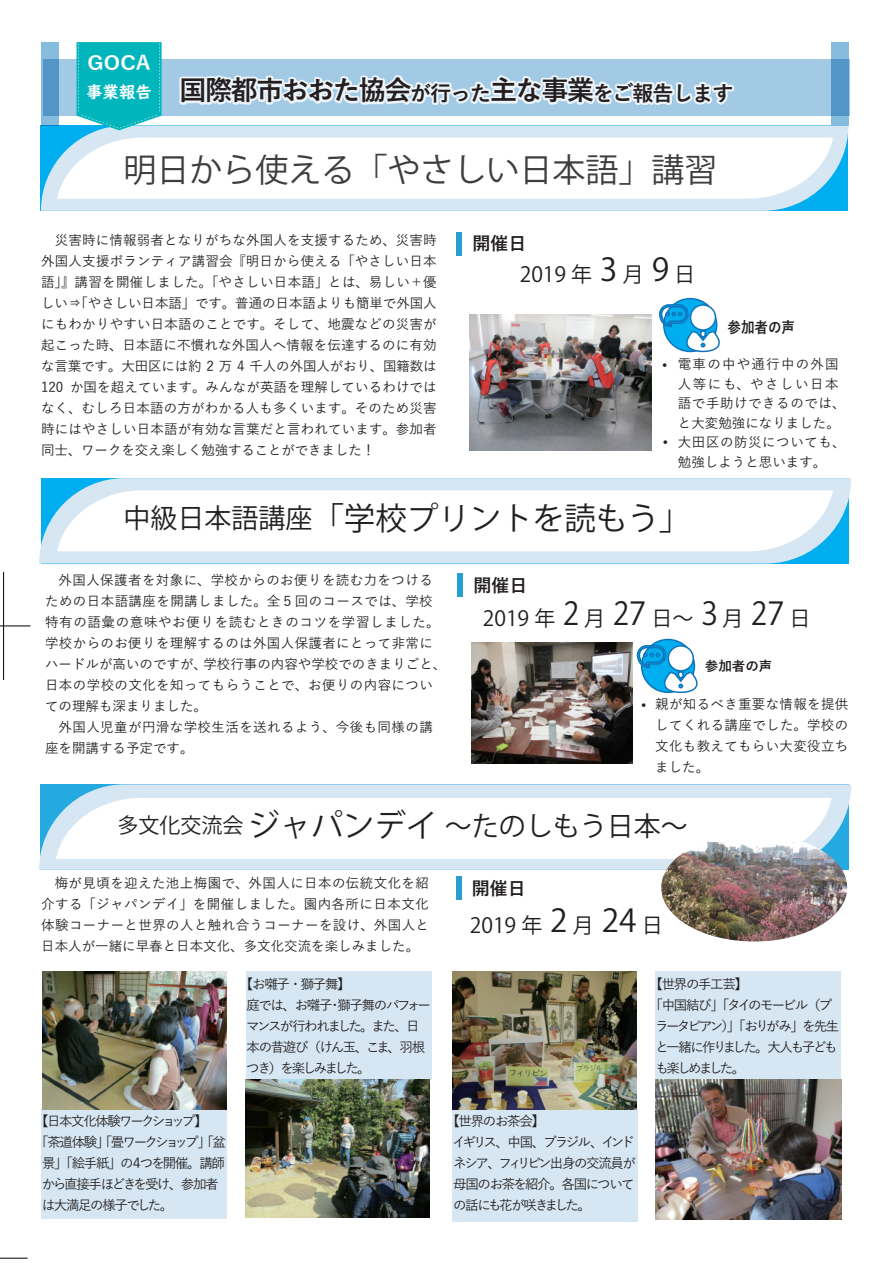
<style>
.page{position:relative;width:893px;height:1263px;background:#fff}
.page>*{position:absolute;margin:0;border:0;box-sizing:border-box;transform-origin:0 0}
.t1{font:33px "Koz Go Pr 6 N Bold 90 ms RKSJ H";color:#3e3e3f}
.t2{font:31.5px "Koz Go Pr 6 N Bold 90 ms RKSJ H";color:#231f20}
.t3{font:700 27px "Yu Gothic";letter-spacing:-.05em;color:#231f20}
.t4{font:27px "Koz Go Pr 6 N Bold 90 ms RKSJ H";color:#231f20}
.t5{font:21px "Koz Min Pr 6 N Heavy 90 ms RKSJ H";color:#231f20}
.t6{font:700 19.5px "Yu Gothic";color:#fff;scale:1.1 1}
.t7{font:700 18px "Yu Gothic";color:#231f20}
.t8{font:16.5px "UD Digi Kyokasho N B";color:#fff}
.t9{font:700 15.45px "Yu Gothic";color:#231f20;scale:.88 1}
.t10{font:500 13.5px/21px "Yu Gothic";color:#231f20;text-align:justify}
.t11{font:500 13.5px/21px "Yu Gothic";letter-spacing:.03em;color:#231f20}
.t12{font:500 13.5px/19.5px "Yu Gothic";letter-spacing:.04em;color:#231f20}
.t13{font:500 13.5px/21px "Yu Gothic";letter-spacing:-.13em;color:#231f20}
.t14{font:500 13.5px/21px "Yu Gothic";letter-spacing:-.125em;color:#231f20}
.t15{font:500 13.5px "Yu Gothic";letter-spacing:-.115em;color:#231f20}
.t16{font:500 13.5px "Yu Gothic";letter-spacing:-.18em;color:#231f20}
.t17{font:500 13.5px "Yu Gothic";letter-spacing:-.19em;color:#231f20}
.t18{font:500 13.5px "Yu Gothic";letter-spacing:-.175em;color:#231f20}
.t19{font:500 13.5px "Yu Gothic";letter-spacing:-.15em;color:#231f20}
.t20{font:500 13.5px "Yu Gothic";letter-spacing:-.135em;color:#231f20}
.t21{font:500 13.5px "Yu Gothic";letter-spacing:-.105em;color:#231f20}
.t22{font:500 13.5px "Yu Gothic";letter-spacing:-.2em;color:#231f20}
.t23{font:700 13.5px "Yu Gothic";color:#231f20}
.s1{font-family:"UD Digi Kyokasho N B";font-weight:400;font-size:16.5px;color:#fff}
.s2{font-size:21px}
.s3{font-size:31.5px}
.s4{font-size:27px}
</style>
<div class="page">
<svg style="left:0;top:1258px;width:28px;height:1px"></svg>
<hr style="left:0;top:626px;width:31px;height:1px;background:#000">
<hr style="left:3px;top:572px;width:1px;height:108px;background:#000">
<div style="left:43px;top:60px;width:807px;height:56px;background:#a3cae5"></div>
<div style="left:456px;top:876px;width:5px;height:24px;background:#279ecf"></div>
<svg style="left:42px;top:42px;width:17px;height:83px"></svg>
<svg style="left:831px;top:42px;width:17px;height:83px"></svg>
<svg style="left:179px;top:75px;width:556px;height:30px"></svg>
<svg style="left:39px;top:784px;width:812px;height:86px;background:#c4e1f1"></svg>
<svg style="left:56px;top:798px;width:776px;height:61px"></svg>
<svg style="left:39px;top:478px;width:812px;height:85px;background:#bee1f2"></svg>
<svg style="left:41px;top:125px;width:807px;height:86px;background:#badff2"></svg>
<svg style="left:57px;top:138px;width:776px;height:61px"></svg>
<div style="left:458px;top:573px;width:5px;height:24px;background:#279ecf"></div>
<div style="left:457px;top:232px;width:5px;height:23px;background:#279ecf"></div>
<svg style="left:659px;top:303px;width:61px;height:50px"></svg>
<svg style="left:636px;top:644px;width:62px;height:50px"></svg>
<img style="left:661px;top:842px;width:186px;height:99px">
<img style="left:471px;top:643px;width:162px;height:121px">
<img style="left:470px;top:315px;width:181px;height:136px">
<svg style="left:57px;top:490px;width:776px;height:61px"></svg>
<div style="left:41px;top:1109px;width:186px;height:110px;background:#d6e7f3"></div>
<div style="left:452px;top:1109px;width:186px;height:113px;background:#d6e7f3"></div>
<div style="left:246px;top:971px;width:185px;height:109px;background:#d6e7f3"></div>
<div style="left:655px;top:971px;width:186px;height:110px;background:#d6e7f3"></div>
<img style="left:655px;top:1080px;width:186px;height:139px">
<img style="left:42px;top:971px;width:185px;height:139px">
<img style="left:452px;top:971px;width:184px;height:138px">
<img style="left:246px;top:1080px;width:183px;height:137px">
<svg style="left:77px;top:42px;width:85px;height:88px;background:#10bac1"></svg>
<h3 class="t6" style="left:88px;top:52px;width:59px">GOCA</h3>
<p class="t8" style="left:86px;top:82px;width:68px">事業報告</p>
<h3 class="t6" style="left:88px;top:62px;width:59px">GOCA</h3>
<h3 class="t3" style="left:86px;top:75px;width:649px"><span class="s1">事業報告</span> 国際都市おおた協会<span class="s2">が行った</span>主な事業<span class="s2">をご報告します</span></h3>
<h1 class="t1" style="left:123px;top:152px;width:596px">明日から使える「やさしい日本語」講習</h1>
<h1 class="t1" style="left:118px;top:155px;width:596px">明日から使える「やさしい日本語」講習</h1>
<p class="t10" style="left:41px;top:227px;width:397px;text-indent:13px">災害時に情報弱者となりがちな外国人を支援するため、災害時外国人支援ボランティア講習会『明日から使える「やさしい日本語」』講習を開催しました。「やさしい日本語」とは、易しい＋優しい⇒「やさしい日本語」です。普通の日本語よりも簡単で外国人にもわかりやすい日本語のことです。そして、地震などの災害が起こった時、日本語に不慣れな外国人へ情報を伝達するのに有効な言葉です。大田区には約 2 万 4 千人の外国人がおり、国籍数は120 か国を超えています。みんなが英語を理解しているわけではなく、むしろ日本語の方がわかる人も多くいます。そのため災害時にはやさしい日本語が有効な言葉だと言われています。参加者同士、ワークを交え楽しく勉強することができました！</p>
<h3 class="t7" style="left:472px;top:233px;width:55px">開催日</h3>
<h3 class="t5" style="left:520px;top:262px;width:177px">2019年 <span class="s3">3</span>月 <span class="s3">9</span>日</h3>
<p class="t9" style="left:727px;top:318px;width:78px">参加者の声</p>
<h3 class="t7" style="left:656px;top:355px;width:19px">・</h3>
<h3 class="t7" style="left:657px;top:433px;width:19px">・</h3>
<p class="t12" style="left:678px;top:353px;width:169px">電車の中や通行中の外国人等にも、やさしい日本語で手助けできるのでは、と大変勉強になりました。大田区の防災についても、勉強しようと思います。</p>
<h2 class="t2" style="left:123px;top:500px;width:569px"><span class="s4">中級日本語講座</span>「学校プリントを読もう」</h2>
<p class="t11" style="left:45px;top:568px;width:403px">　外国人保護者を対象に、学校からのお便りを読む力をつけるための日本語講座を開講しました。全５回のコースでは、学校特有の語彙の意味やお便りを読むときのコツを学習しました。学校からのお便りを理解するのは外国人保護者にとって非常にハードルが高いのですが、学校行事の内容や学校でのきまりごと、日本の学校の文化を知ってもらうことで、お便りの内容についての理解も深まりました。<br>　外国人児童が円滑な学校生活を送れるよう、今後も同様の講座を開講する予定です。</p>
<h3 class="t7" style="left:473px;top:575px;width:55px">開催日</h3>
<h3 class="t5" style="left:483px;top:606px;width:329px">2019年 <span class="s3">2</span>月 <span class="s3">27</span>日～ <span class="s3">3</span>月 <span class="s3">27</span>日</h3>
<p class="t23" style="left:705px;top:658px;width:69px">参加者の声</p>
<p class="t10" style="left:655px;top:691px;width:195px">親が知るべき重要な情報を提供してくれる講座でした。学校の文化も教えてもらい大変役立ちました。</p>
<h3 class="t7" style="left:635px;top:696px;width:19px">・</h3>
<h3 class="t4" style="left:118px;top:811px;width:572px"><span class="s2">多文化交流会</span> <span class="s3">ジャパンデイ</span> ～たのしもう日本～</h3>
<p class="t10" style="left:41px;top:871px;width:389px;text-indent:14px">梅が見頃を迎えた池上梅園で、外国人に日本の伝統文化を紹介する「ジャパンデイ」を開催しました。園内各所に日本文化体験コーナーと世界の人と触れ合うコーナーを設け、外国人と日本人が一緒に早春と日本文化、多文化交流を楽しみました。</p>
<h3 class="t7" style="left:472px;top:878px;width:55px">開催日</h3>
<h3 class="t5" style="left:470px;top:913px;width:194px">2019年 <span class="s3">2</span>月 <span class="s3">24</span>日</h3>
<p class="t19" style="left:35px;top:1108px;width:174px">【日本文化体験ワークショップ】</p>
<p class="t16" style="left:35px;top:1129px;width:192px">「茶道体験」「畳ワークショップ」「盆</p>
<p class="t15" style="left:42px;top:1150px;width:185px">景」「絵手紙」の４つを開催。講師</p>
<p class="t20" style="left:42px;top:1171px;width:178px">から直接手ほどきを受け、参加者</p>
<p class="t21" style="left:42px;top:1192px;width:133px">は大満足の様子でした。</p>
<p class="t14" style="left:246px;top:971px;width:186px;text-indent:-6px">【お囃子・獅子舞】<br>庭では、お囃子・獅子舞のパフォーマンスが行われました。また、日本の昔遊び（けん玉、こま、羽根つき）を楽しみました。</p>
<p class="t10" style="left:650px;top:971px;width:100px">【世界の手工芸】</p>
<p class="t15" style="left:650px;top:992px;width:184px">「中国結び」「タイのモービル（プ</p>
<p class="t17" style="left:655px;top:1013px;width:186px">ラータピアン）」「おりがみ」を先生</p>
<p class="t18" style="left:655px;top:1034px;width:184px">と一緒に作りました。大人も子ども</p>
<p class="t22" style="left:655px;top:1055px;width:91px">も楽しめました。</p>
<p class="t13" style="left:452px;top:1109px;width:185px;text-indent:-6px">【世界のお茶会】<br>イギリス、中国、ブラジル、インドネシア、フィリピン出身の交流員が母国のお茶を紹介。各国についての話にも花が咲きました。</p>
</div>
